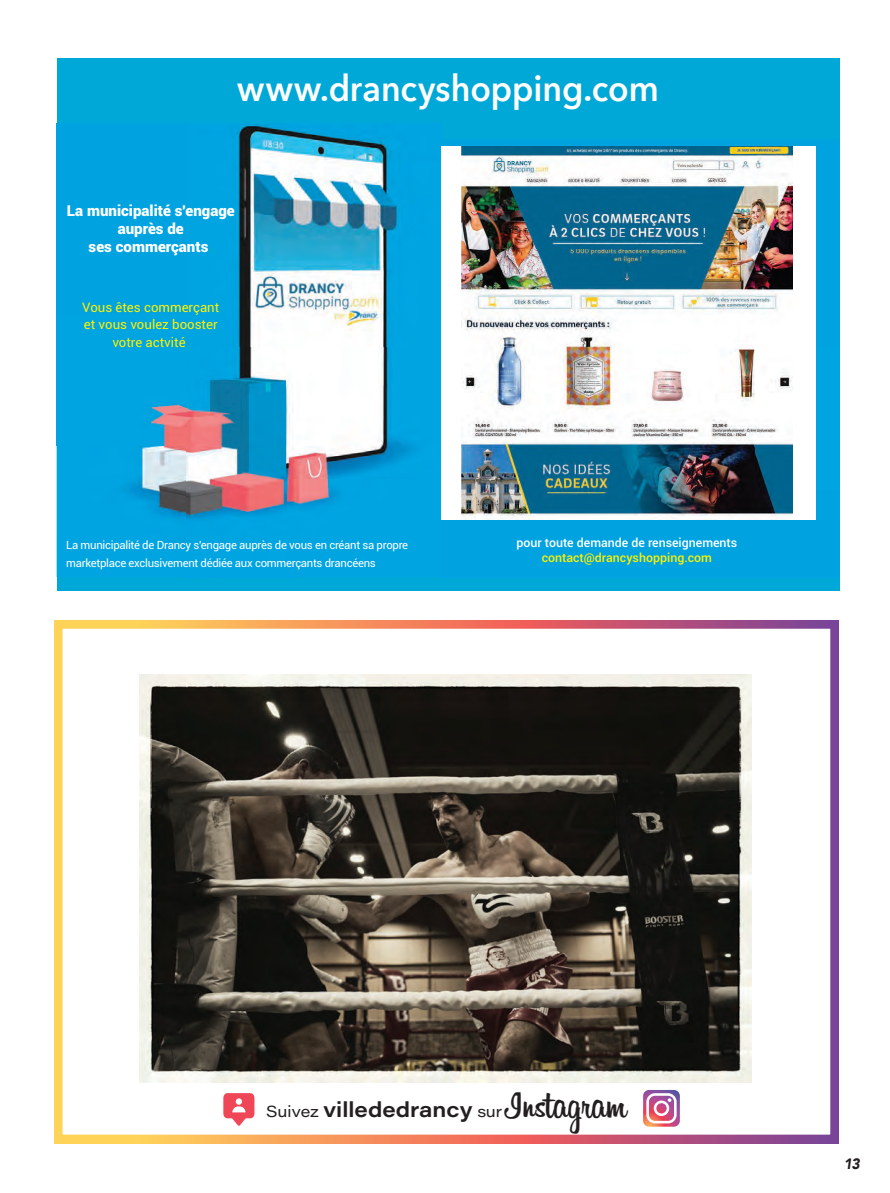
<style>
.page{position:relative;width:890px;height:1193px;background:#fff}
.page>*{position:absolute;margin:0;border:0;box-sizing:border-box;transform-origin:0 0}
.t1{font:39.6px "Billabong";color:#231f20}
.t2{font:600 36px "Avenir Next";color:#fff;scale:.94 1}
.t3{font:600 21.15px "Acumin Pro Wide";letter-spacing:.005em;color:#231f20}
.t4{font:900 15.15px/18.1px "Roboto";color:#fff;text-align:center}
.t5{font:italic 900 15px "Avenir";color:#231f20;scale:.94 1}
.t6{font:13.2px/17.7px "Roboto";color:#fff101;text-align:center}
.t7{font:500 12.45px/14.9px "Roboto";color:#fff;text-align:center}
.t8{font:11.4px/17.7px "Roboto";letter-spacing:-.025em;color:#fff}
.s1{color:#fff101}
.s2{font-weight:400;font-size:15.75px}
</style>
<div class="page">
<svg style="left:55px;top:620px;width:783px;height:523px"></svg>
<svg style="left:223px;top:1093px;width:31px;height:33px"></svg>
<div style="left:57px;top:58px;width:782px;height:533px;background:#00a4e0"></div>
<img style="left:91px;top:388px;width:95px;height:158px">
<img style="left:286px;top:346px;width:153px;height:217px">
<img style="left:186px;top:346px;width:100px;height:217px">
<img style="left:205px;top:124px;width:236px;height:222px">
<img style="left:441px;top:519px;width:221px;height:1px">
<img style="left:662px;top:490px;width:154px;height:30px">
<img style="left:815px;top:201px;width:1px;height:289px">
<img style="left:815px;top:146px;width:1px;height:55px">
<div style="left:441px;top:146px;width:374px;height:373px;background:#fff"></div>
<img style="left:462px;top:146px;width:330px;height:373px">
<svg style="left:209px;top:248px;width:5px;height:6px"></svg>
<svg style="left:186px;top:346px;width:5px;height:4px"></svg>
<img style="left:140px;top:674px;width:611px;height:408px">
<p class="t2" style="left:237px;top:58px;width:450px">www.drancyshopping.com</p>
<p class="t4" style="left:67px;top:201px;width:169px">La municipalité s'engage auprès de<br>ses commerçants.</p>
<p class="t6" style="left:82px;top:298px;width:138px">Vous êtes commerçant et vous voulez booster votre actvité.</p>
<p class="t8" style="left:66px;top:536px;width:343px">La municipalité de Drancy s'engage auprès de vous en créant sa propre marketplace exclusivement dédiée aux commerçants drancéens</p>
<p class="t7" style="left:516px;top:535px;width:222px">pour toute demande de renseignements <span class="s1">contact@drancyshopping.com</span></p>
<p class="t3" style="left:266px;top:1094px;width:237px"><span class="s2">Suivez</span> villededrancy <span class="s2">sur</span></p>
<p class="t1" style="left:506px;top:1080px;width:122px">Instagram</p>
<p class="t5" style="left:843px;top:1151px;width:19px">13</p>
</div>
